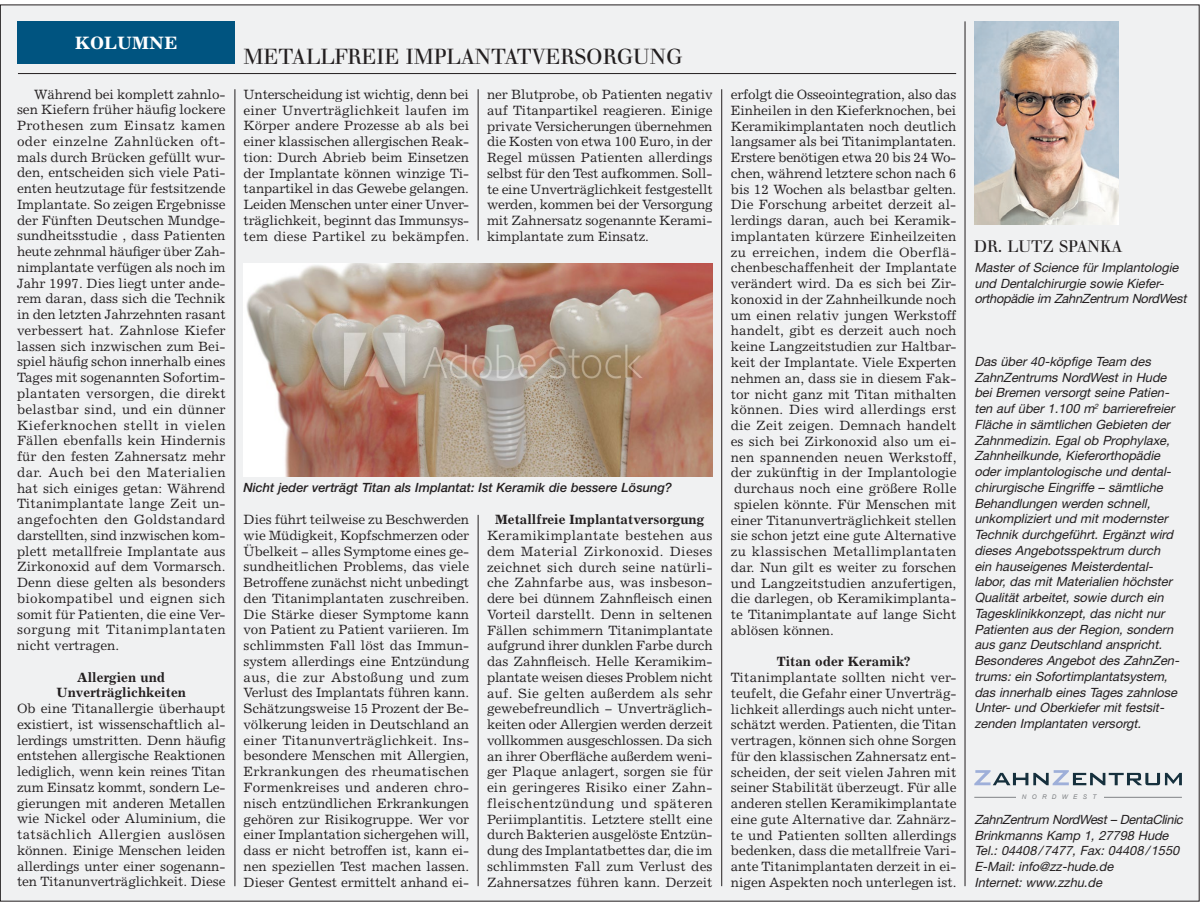
<style>
.page{position:relative;width:1200px;height:905px;background:#fff}
.page>*{position:absolute;margin:0;border:0;box-sizing:border-box;transform-origin:0 0}
.t1{font:21.3px "Walbaum";color:#231f20}
.t2{font:700 18px "Excelsior";color:#fff}
.t3{font:16.35px "Walbaum";color:#231f20}
.t4{font:13.5px/15.8px "Excelsior";letter-spacing:-.005em;color:#231f20;text-align:justify}
.t5{font:700 13.5px/15.8px "Excelsior";color:#231f20;text-align:center}
.t6{font:italic 12.75px/15.8px "Helvetica Neue East A";color:#231f20}
.t7{font:italic 500 12.75px "Helvetica Neue";color:#231f20}
.t8{font:italic 6.3px "Arial";color:#808285}
</style>
<div class="page">
<div style="left:0;top:4px;width:1199px;height:898px;background:#f0f1f2"></div>
<hr style="left:234px;top:89px;width:1px;height:797px;background:#231f20">
<hr style="left:477px;top:89px;width:1px;height:151px;background:#231f20">
<hr style="left:477px;top:515px;width:1px;height:371px;background:#231f20">
<hr style="left:721px;top:89px;width:1px;height:797px;background:#231f20">
<hr style="left:18px;top:73px;width:937px;height:1px;background:#231f20">
<div style="left:18px;top:21px;width:217px;height:43px;background:#005480"></div>
<hr style="left:964px;top:21px;width:1px;height:865px;background:#231f20">
<img style="left:973px;top:21px;width:145px;height:204px">
<img style="left:243px;top:263px;width:469px;height:214px">
<svg style="left:974px;top:770px;width:207px;height:15px"></svg>
<hr style="left:974px;top:797px;width:207px;height:1px;background:#808285">
<div style="left:1015px;top:792px;width:87px;height:11px;background:#f0f1f2"></div>
<h2 class="t2" style="left:75px;top:32px;width:103px">KOLUMNE</h2>
<p class="t4" style="left:17px;top:86px;width:210px;text-indent:17px">Während bei komplett zahnlo&shy;sen Kiefern früher häufig lockere Prothesen zum Einsatz kamen oder einzelne Zahnlücken oft&shy;mals durch Brücken gefüllt wur&shy;den, entscheiden sich viele Pati&shy;enten heutzutage für festsitzende Implantate. So zeigen Ergebnisse der Fünften Deutschen Mundge&shy;sundheitsstudie , dass Patienten heute zehnmal häufiger über Zah&shy;nimplantate verfügen als noch im Jahr 1997. Dies liegt unter ande&shy;rem daran, dass sich die Technik in den letzten Jahrzehnten rasant verbessert hat. Zahnlose Kiefer lassen sich inzwischen zum Bei&shy;spiel häufig schon innerhalb eines Tages mit sogenannten Sofortim&shy;plantaten versorgen, die direkt belastbar sind, und ein dünner Kieferknochen stellt in vielen Fällen ebenfalls kein Hindernis für den festen Zahnersatz mehr dar. Auch bei den Materialien hat sich einiges getan: Während Titanimplantate lange Zeit un&shy;angefochten den Goldstandard darstellten, sind inzwischen kom&shy;plett metallfreie Implantate aus Zirkonoxid auf dem Vormarsch.<br>Denn diese gelten als besonders biokompatibel und eignen sich somit für Patienten, die eine Ver&shy;sorgung mit Titanimplantaten nicht vertragen.</p>
<p class="t5" style="left:56px;top:669px;width:131px">Allergien und<br>Unverträglichkeiten</p>
<p class="t4" style="left:17px;top:700px;width:210px">Ob eine Titanallergie überhaupt existiert, ist wissenschaftlich al&shy;lerdings umstritten. Denn häufig entstehen allergische Reaktionen lediglich, wenn kein reines Titan zum Einsatz kommt, sondern Le&shy;gierungen mit anderen Metallen wie Nickel oder Aluminium, die tatsächlich Allergien auslösen können. Einige Menschen leiden allerdings unter einer sogenann&shy;ten Titanunverträglichkeit. Diese</p>
<h1 class="t1" style="left:243px;top:44px;width:440px">METALLFREIE IMPLANTATVERSORGUNG</h1>
<p class="t4" style="left:243px;top:86px;width:227px">Unterscheidung ist wichtig, denn bei einer Unverträglichkeit laufen im Körper andere Prozesse ab als bei einer klassischen allergischen Reak&shy;tion: Durch Abrieb beim Einsetzen der Implantate können winzige Ti&shy;tanpartikel in das Gewebe gelangen.<br>Leiden Menschen unter einer Unver&shy;träglichkeit, beginnt das Immunsys&shy;tem diese Partikel zu bekämpfen.</p>
<p class="t4" style="left:487px;top:86px;width:227px">ner Blutprobe, ob Patienten negativ auf Titanpartikel reagieren. Einige private Versicherungen übernehmen die Kosten von etwa 100 Euro, in der Regel müssen Patienten allerdings selbst für den Test aufkommen. Soll&shy;te eine Unverträglichkeit festgestellt werden, kommen bei der Versorgung mit Zahnersatz sogenannte Kerami&shy;kimplantate zum Einsatz.</p>
<p class="t7" style="left:243px;top:480px;width:430px">Nicht jeder verträgt Titan als Implantat: Ist Keramik die bessere Lösung?</p>
<p class="t4" style="left:243px;top:511px;width:227px">Dies führt teilweise zu Beschwerden wie Müdigkeit, Kopfschmerzen oder Übelkeit − alles Symptome eines ge&shy;sundheitlichen Problems, das viele Betroffene zunächst nicht unbedingt den Titanimplantaten zuschreiben.<br>Die Stärke dieser Symptome kann von Patient zu Patient variieren. Im schlimmsten Fall löst das Immun&shy;system allerdings eine Entzündung aus, die zur Abstoßung und zum Verlust des Implantats führen kann.<br>Schätzungsweise 15 Prozent der Be&shy;völkerung leiden in Deutschland an einer Titanunverträglichkeit. Ins&shy;besondere Menschen mit Allergien, Erkrankungen des rheumatischen Formenkreises und anderen chro&shy;nisch entzündlichen Erkrankungen gehören zur Risikogruppe. Wer vor einer Implantation sichergehen will, dass er nicht betroffen ist, kann ei&shy;nen speziellen Test machen lassen.<br>Dieser Gentest ermittelt anhand ei-</p>
<p class="t5" style="left:495px;top:512px;width:211px">Metallfreie Implantatversorgung</p>
<p class="t4" style="left:487px;top:527px;width:227px">Keramikimplantate bestehen aus dem Material Zirkonoxid. Dieses zeichnet sich durch seine natürli&shy;che Zahnfarbe aus, was insbeson&shy;dere bei dünnem Zahnfleisch einen Vorteil darstellt. Denn in seltenen Fällen schimmern Titanimplantate aufgrund ihrer dunklen Farbe durch das Zahnfleisch. Helle Keramikim&shy;plantate weisen dieses Problem nicht auf. Sie gelten außerdem als sehr gewebefreundlich − Unverträglich&shy;keiten oder Allergien werden derzeit vollkommen ausgeschlossen. Da sich an ihrer Oberfläche außerdem weni&shy;ger Plaque anlagert, sorgen sie für ein geringeres Risiko einer Zahn&shy;fleischentzündung und späteren Periimplantitis. Letztere stellt eine durch Bakterien ausgelöste Entzün&shy;dung des Implantatbettes dar, die im schlimmsten Fall zum Verlust des Zahnersatzes führen kann. Derzeit</p>
<p class="t4" style="left:730px;top:86px;width:227px">erfolgt die Osseointegration, also das Einheilen in den Kieferknochen, bei Keramikimplantaten noch deutlich langsamer als bei Titanimplantaten.<br>Erstere benötigen etwa 20 bis 24 Wo&shy;chen, während letztere schon nach 6 bis 12 Wochen als belastbar gelten.<br>Die Forschung arbeitet derzeit al&shy;lerdings daran, auch bei Keramik&shy;implantaten kürzere Einheilzeiten zu erreichen, indem die Oberflä&shy;chenbeschaffenheit der Implantate verändert wird. Da es sich bei Zir&shy;konoxid in der Zahnheilkunde noch um einen relativ jungen Werkstoff handelt, gibt es derzeit auch noch keine Langzeitstudien zur Haltbar&shy;keit der Implantate. Viele Experten nehmen an, dass sie in diesem Fak&shy;tor nicht ganz mit Titan mithalten können. Dies wird allerdings erst die Zeit zeigen. Demnach handelt es sich bei Zirkonoxid also um ei&shy;nen spannenden neuen Werkstoff, der zukünftig in der Implantologie durchaus noch eine größere Rolle spielen könnte. Für Menschen mit einer Titanunverträglichkeit stellen sie schon jetzt eine gute Alternative zu klassischen Metallimplantaten dar. Nun gilt es weiter zu forschen und Langzeitstudien anzufertigen, die darlegen, ob Keramikimplanta&shy;te Titanimplantate auf lange Sicht ablösen können.</p>
<p class="t5" style="left:776px;top:654px;width:135px">Titan oder Keramik?</p>
<p class="t4" style="left:730px;top:669px;width:227px">Titanimplantate sollten nicht ver&shy;teufelt, die Gefahr einer Unverträg&shy;lichkeit allerdings auch nicht unter&shy;schätzt werden. Patienten, die Titan vertragen, können sich ohne Sorgen für den klassischen Zahnersatz ent&shy;scheiden, der seit vielen Jahren mit seiner Stabilität überzeugt. Für alle anderen stellen Keramikimplantate eine gute Alternative dar. Zahnärz&shy;te und Patienten sollten allerdings bedenken, dass die metallfreie Vari&shy;ante Titanimplantaten derzeit in ei&shy;nigen Aspekten noch unterlegen ist.</p>
<p class="t3" style="left:973px;top:236px;width:150px">DR. LUTZ SPANKA</p>
<p class="t6" style="left:974px;top:260px;width:213px">Master of Science für Implantologie und Dentalchirurgie sowie Kiefer&shy;orthopädie im ZahnZentrum NordWest</p>
<p class="t6" style="left:974px;top:354px;width:206px">Das über 40-köpfige Team des ZahnZentrums NordWest in Hude bei Bremen versorgt seine Patien&shy;ten auf über 1.100 m<sup>2</sup> barrierefreier Fläche in sämtlichen Gebieten der Zahnmedizin. Egal ob Prophylaxe, Zahnheilkunde, Kieferorthopädie oder implantologische und dental&shy;chirurgische Eingriffe – sämtliche Behandlungen werden schnell, unkompliziert und mit modernster Technik durchgeführt. Ergänzt wird dieses Angebotsspektrum durch ein hauseigenes Meisterdental&shy;labor, das mit Materialien höchster Qualität arbeitet, sowie durch ein Tagesklinikkonzept, das nicht nur Patienten aus der Region, sondern aus ganz Deutschland anspricht.<br>Besonderes Angebot des ZahnZen&shy;trums: ein Sofortimplantatsystem, das innerhalb eines Tages zahnlose Unter- und Oberkiefer mit festsit&shy;zenden Implantaten versorgt.</p>
<p class="t8" style="left:1021px;top:793px;width:76px">N O R D W E S T</p>
<p class="t6" style="left:974px;top:812px;width:210px">ZahnZentrum NordWest – DentaClinic<br>Brinkmanns Kamp 1, 27798 Hude<br>Tel.: 04408/7477, Fax: 04408/1550<br>E-Mail: info@zz-hude.de<br>Internet: www.zzhu.de</p>
</div>
